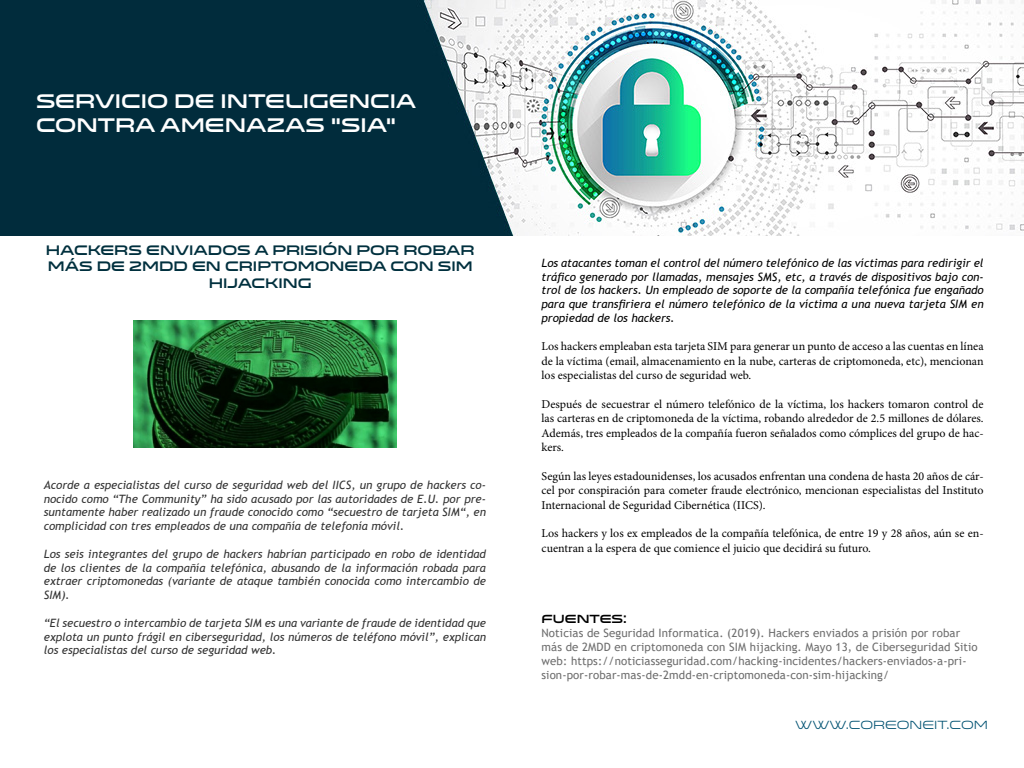
<style>
.page{position:relative;width:1024px;height:768px;background:#fff}
.page>*{position:absolute;margin:0;border:0;box-sizing:border-box;transform-origin:0 0}
.t1{font:20px/24px "Venera 900";color:#fff}
.t2{font:14px/16.8px "Venera 900";color:#00303e;text-align:center}
.t3{font:12px/14.4px "Minion Pro";color:#000;text-align:justify}
.t4{font:12px "Venera 500";color:#005272}
.t5{font:12px "Venera 900";color:#000}
.t6{font:italic 11.5px/13.8px "Trebuchet MS";color:#333;text-align:justify}
.t7{font:italic 11.5px/13.8px "Trebuchet MS";color:#000;text-align:justify}
.t8{font:11.5px/13.8px "Trebuchet MS";letter-spacing:.01em;color:#6e6e6e}
</style>
<div class="page">
<img style="left:0;top:0;width:1024px;height:236px">
<img style="left:134px;top:320px;width:262px;height:128px">
<h1 class="t1" style="left:36px;top:89px;width:382px">SERVICIO DE INTELIGENCIA<br>CONTRA AMENAZAS “SIA”</h1>
<p class="t2" style="left:46px;top:241px;width:430px">HACKERS ENVIADOS A PRISIÓN POR ROBAR<br>MÁS DE 2MDD EN CRIPTOMONEDA CON SIM<br>HIJACKING</p>
<p class="t6" style="left:44px;top:478px;width:444px">Acorde a especialistas del curso de seguridad web del IICS, un grupo de hackers co&shy;nocido como “The Community” ha sido acusado por las autoridades de E.U. por pre&shy;suntamente haber realizado un fraude conocido como “secuestro de tarjeta SIM“, en complicidad con tres empleados de una compañía de telefonía móvil.</p>
<p class="t6" style="left:44px;top:547px;width:444px">Los seis integrantes del grupo de hackers habrían participado en robo de identidad de los clientes de la compañía telefónica, abusando de la información robada para extraer criptomonedas (variante de ataque también conocida como intercambio de SIM).</p>
<p class="t6" style="left:44px;top:616px;width:444px">“El secuestro o intercambio de tarjeta SIM es una variante de fraude de identidad que explota un punto frágil en ciberseguridad, los números de teléfono móvil”, explican los especialistas del curso de seguridad web.</p>
<p class="t7" style="left:542px;top:256px;width:444px">Los atacantes toman el control del número telefónico de las víctimas para redirigir el tráfico generado por llamadas, mensajes SMS, etc, a través de dispositivos bajo con&shy;trol de los hackers. Un empleado de soporte de la compañía telefónica fue engañado para que transfiriera el número telefónico de la víctima a una nueva tarjeta SIM en propiedad de los hackers.</p>
<p class="t3" style="left:542px;top:339px;width:444px">Los hackers empleaban esta tarjeta SIM para generar un punto de acceso a las cuentas en línea de la víctima (email, almacenamiento en la nube, carteras de criptomoneda, etc), mencionan los especialistas del curso de seguridad web.</p>
<p class="t3" style="left:542px;top:397px;width:444px">Después de secuestrar el número telefónico de la víctima, los hackers tomaron control de las carteras en de criptomoneda de la víctima, robando alrededor de 2.5 millones de dólares.<br>Además, tres empleados de la compañía fueron señalados como cómplices del grupo de hac&shy;kers.</p>
<p class="t3" style="left:542px;top:469px;width:444px">Según las leyes estadounidenses, los acusados enfrentan una condena de hasta 20 años de cár&shy;cel por conspiración para cometer fraude electrónico, mencionan especialistas del Instituto Internacional de Seguridad Cibernética (IICS).</p>
<p class="t3" style="left:542px;top:526px;width:444px">Los hackers y los ex empleados de la compañía telefónica, de entre 19 y 28 años, aún se en&shy;cuentran a la espera de que comience el juicio que decidirá su futuro.</p>
<p class="t5" style="left:542px;top:612px;width:87px">FUENTES:</p>
<p class="t8" style="left:542px;top:626px;width:438px">Noticias de Seguridad Informatica. (2019). Hackers enviados a prisión por robar más de 2MDD en criptomoneda con SIM hijacking. Mayo 13, de Ciberseguridad Sitio web: https://noticiasseguridad.com/hacking-incidentes/hackers-enviados-a-pri&shy;sion-por-robar-mas-de-2mdd-en-criptomoneda-con-sim-hijacking/</p>
<p class="t4" style="left:795px;top:718px;width:194px">WWW.COREONEIT.COM</p>
</div>
